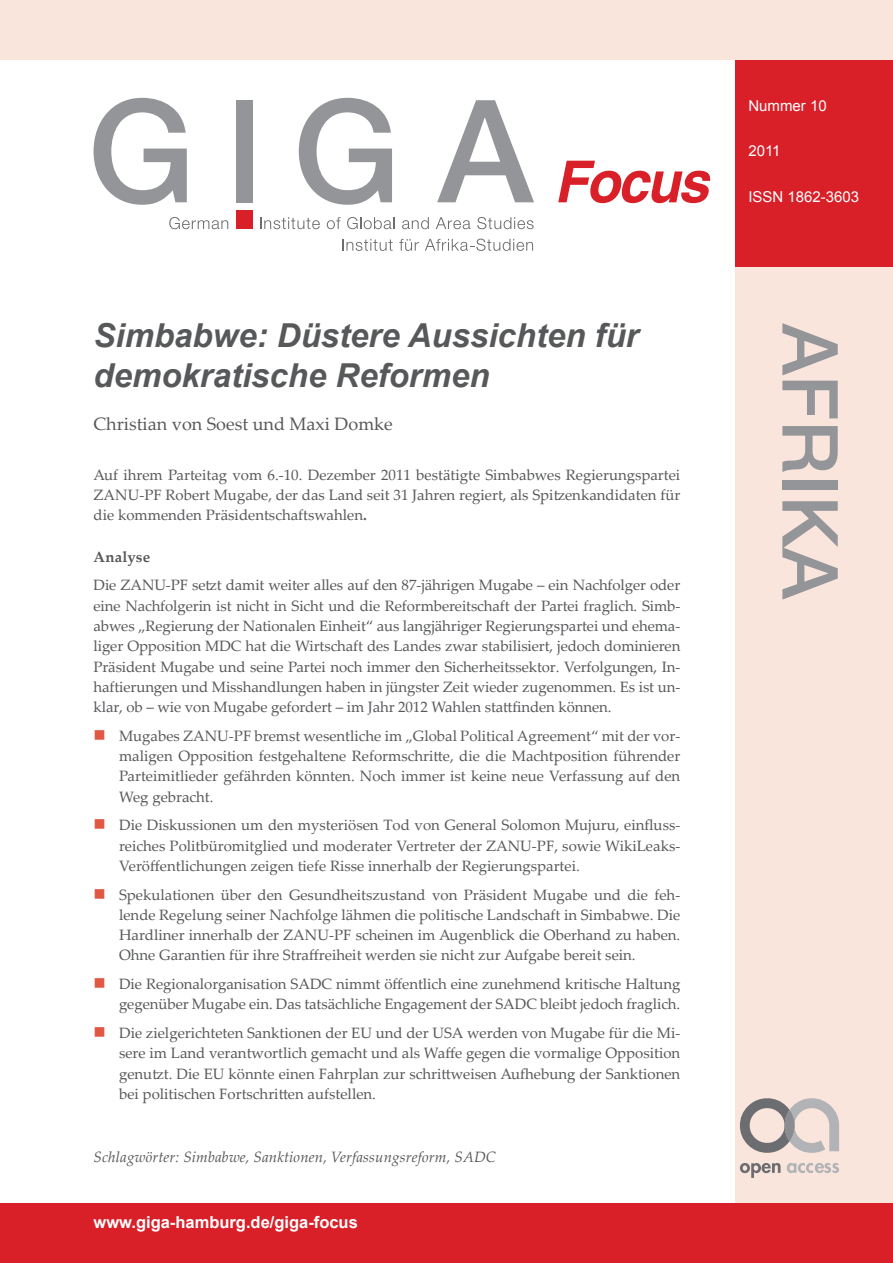
<style>
.page{position:relative;width:893px;height:1263px;background:#fff}
.page>*{position:absolute;margin:0;border:0;box-sizing:border-box;transform-origin:0 0}
.foc__1__seite_titel{font:italic 700 33px/39.6px "Arial";color:#57585a}
.foc__1__seite_autor{font:18px "Palatino Linotype";color:#57585a}
.foc__text_fusszeile{font:700 16.5px "Arial";color:#fff}
.foc__1__seite_aufzae{font:15px/20.2px "Palatino Linotype";color:#57585a;text-align:justify}
.foc__1__seite_fliess{font:15px/20.2px "Palatino Linotype";letter-spacing:-.005em;color:#57585a;text-align:justify}
.foc__1__seite_schlag{font:italic 15px "Palatino Linotype";letter-spacing:.01em;color:#57585a}
.foc__1__seite_ausgab{font:15px "Arial";color:#fff}
.foc__1__seite_analys{font:700 15px "Palatino Linotype";letter-spacing:.01em;color:#57585a}
.s1{font-weight:700}
</style>
<div class="page">
<div style="left:736px;top:252px;width:157px;height:995px;background:#fae5dc"></div>
<svg style="left:740px;top:1098px;width:99px;height:55px"></svg>
<svg style="left:740px;top:1163px;width:41px;height:15px"></svg>
<svg style="left:787px;top:1163px;width:52px;height:10px"></svg>
<div style="left:736px;top:60px;width:157px;height:207px;background:#d91f28"></div>
<div style="left:0;top:1203px;width:893px;height:60px;background:#d91f28"></div>
<div style="left:0;top:0;width:893px;height:60px;background:#fae5dc"></div>
<svg style="left:782px;top:323px;width:56px;height:52px"></svg>
<svg style="left:782px;top:381px;width:56px;height:37px"></svg>
<svg style="left:782px;top:426px;width:56px;height:46px"></svg>
<div style="left:782px;top:480px;width:56px;height:10px;background:#939598"></div>
<svg style="left:782px;top:501px;width:56px;height:99px"></svg>
<svg style="left:342px;top:239px;width:51px;height:12px"></svg>
<svg style="left:399px;top:239px;width:20px;height:12px"></svg>
<svg style="left:425px;top:239px;width:108px;height:12px"></svg>
<svg style="left:169px;top:217px;width:59px;height:12px"></svg>
<svg style="left:260px;top:217px;width:60px;height:12px"></svg>
<svg style="left:327px;top:217px;width:14px;height:12px"></svg>
<svg style="left:347px;top:217px;width:47px;height:12px"></svg>
<svg style="left:402px;top:217px;width:27px;height:12px"></svg>
<svg style="left:436px;top:217px;width:34px;height:12px"></svg>
<svg style="left:477px;top:217px;width:57px;height:12px"></svg>
<div style="left:236px;top:100px;width:17px;height:102px;background:#939598"></div>
<svg style="left:94px;top:98px;width:93px;height:107px"></svg>
<svg style="left:299px;top:98px;width:93px;height:107px"></svg>
<svg style="left:437px;top:100px;width:97px;height:102px"></svg>
<div style="left:236px;top:211px;width:17px;height:18px;background:#d91f28"></div>
<svg style="left:558px;top:161px;width:153px;height:42px"></svg>
<p class="foc__1__seite_titel" style="left:94px;top:317px;width:547px">Simbabwe: Düstere Aussichten für demokratische Reformen</p>
<p class="foc__1__seite_autor" style="left:94px;top:411px;width:301px">Christian von Soest und Maxi Domke</p>
<p class="foc__1__seite_fliess" style="left:94px;top:464px;width:588px">Auf ihrem Parteitag vom 6.-10. Dezember 2011 bestätigte Simbabwes Regierungspartei ZANU-PF Robert Mugabe, der das Land seit 31 Jahren regiert, als Spitzenkandidaten für die kommenden Präsidentschaftswahlen<span class="s1">.</span></p>
<p class="foc__1__seite_analys" style="left:94px;top:546px;width:58px">Analyse</p>
<p class="foc__1__seite_fliess" style="left:94px;top:575px;width:588px">Die ZANU-PF setzt damit weiter alles auf den 87-jährigen Mugabe – ein Nachfolger oder eine Nachfolgerin ist nicht in Sicht und die Reformbereitschaft der Partei fraglich. Simb&shy;abwes „Regierung der Nationalen Einheit“ aus langjähriger Regierungspartei und ehema&shy;liger Opposition MDC hat die Wirtschaft des Landes zwar stabilisiert, jedoch dominieren Präsident Mugabe und seine Partei noch immer den Sicherheitssektor. Verfolgungen, In&shy;haftierungen und Misshandlungen haben in jüngster Zeit wieder zugenommen. Es ist un&shy;klar, ob – wie von Mugabe gefordert – im Jahr 2012 Wahlen stattfinden können.</p>
<p class="foc__1__seite_aufzae" style="left:119px;top:725px;width:563px">Mugabes ZANU-PF bremst wesentliche im „Global Political Agreement“ mit der vor&shy;maligen Opposition festgehaltene Reformschritte, die die Machtposition führender Parteimitlieder gefährden könnten. Noch immer ist keine neue Verfassung auf den Weg gebracht.</p>
<p class="foc__1__seite_aufzae" style="left:119px;top:814px;width:563px">Die Diskussionen um den mysteriösen Tod von General Solomon Mujuru, einfluss&shy;reiches Politbüromitglied und moderater Vertreter der ZANU-PF, sowie WikiLeaks-Veröffentlichungen zeigen tiefe Risse innerhalb der Regierungspartei.</p>
<p class="foc__1__seite_aufzae" style="left:119px;top:884px;width:563px">Spekulationen über den Gesundheitszustand von Präsident Mugabe und die feh&shy;lende Regelung seiner Nachfolge lähmen die politische Landschaft in Simbabwe. Die Hardliner innerhalb der ZANU-PF scheinen im Augenblick die Oberhand zu haben.<br>Ohne Garantien für ihre Straffreiheit werden sie nicht zur Aufgabe bereit sein.</p>
<p class="foc__1__seite_aufzae" style="left:119px;top:973px;width:563px">Die Regionalorganisation SADC nimmt öffentlich eine zunehmend kritische Haltung gegenüber Mugabe ein. Das tatsächliche Engagement der SADC bleibt jedoch fraglich.</p>
<p class="foc__1__seite_aufzae" style="left:119px;top:1022px;width:563px">Die zielgerichteten Sanktionen der EU und der USA werden von Mugabe für die Mi&shy;sere im Land verantwortlich gemacht und als Waffe gegen die vormalige Opposition genutzt. Die EU könnte einen Fahrplan zur schrittweisen Aufhebung der Sanktionen bei politischen Fortschritten aufstellen.</p>
<p class="foc__1__seite_schlag" style="left:94px;top:1146px;width:404px">Schlagwörter: Simbabwe, Sanktionen, Verfassungsreform, SADC</p>
<p class="foc__text_fusszeile" style="left:94px;top:1211px;width:266px">www.giga-hamburg.de/giga-focus</p>
<p class="foc__1__seite_ausgab" style="left:748px;top:96px;width:80px">Nummer 10</p>
<p class="foc__1__seite_ausgab" style="left:748px;top:141px;width:34px">2011</p>
<p class="foc__1__seite_ausgab" style="left:748px;top:187px;width:112px">ISSN 1862-3603</p>
</div>
